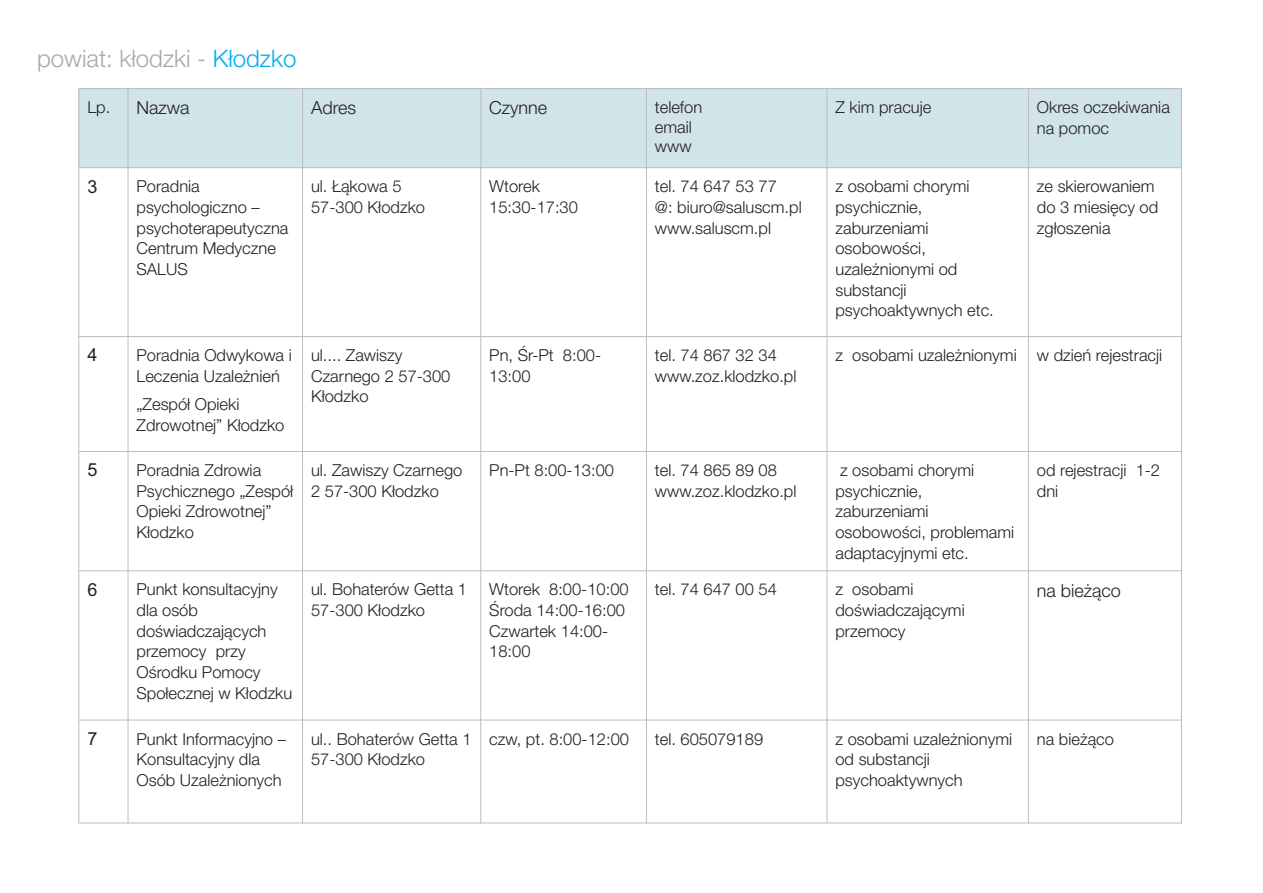
<style>
.page{position:relative;width:1263px;height:893px;background:#fff}
.page>*{position:absolute;margin:0;border:0;box-sizing:border-box;transform-origin:0 0}
.t1{font:300 24px "Helvetica Neue LT Pro";color:#a8a9ad}
.t2{font:300 18px "Helvetica Neue LT Pro";color:#231f20}
.t3{font:18px "Arial";color:#231f20}
.t4{font:300 16.5px/20.7px "Helvetica Neue LT Pro";color:#231f20}
.s1{color:#00aeef}
.s2{font-size:16.5px}
</style>
<div class="page">
<div style="left:79px;top:89px;width:49px;height:79px;background:#d0e4ea"></div>
<div style="left:128px;top:89px;width:175px;height:79px;background:#d0e4ea"></div>
<div style="left:303px;top:89px;width:178px;height:79px;background:#d0e4ea"></div>
<div style="left:481px;top:89px;width:165px;height:79px;background:#d0e4ea"></div>
<div style="left:646px;top:89px;width:181px;height:79px;background:#d0e4ea"></div>
<div style="left:827px;top:89px;width:201px;height:79px;background:#d0e4ea"></div>
<div style="left:1028px;top:89px;width:153px;height:79px;background:#d0e4ea"></div>
<hr style="left:78px;top:88px;width:1px;height:735px;background:#bcbdc0">
<hr style="left:128px;top:88px;width:1px;height:735px;background:#bcbdc0">
<hr style="left:302px;top:88px;width:1px;height:735px;background:#bcbdc0">
<hr style="left:480px;top:88px;width:1px;height:735px;background:#bcbdc0">
<hr style="left:646px;top:88px;width:1px;height:735px;background:#bcbdc0">
<hr style="left:826px;top:88px;width:1px;height:735px;background:#bcbdc0">
<hr style="left:1028px;top:88px;width:1px;height:735px;background:#bcbdc0">
<hr style="left:1181px;top:88px;width:1px;height:735px;background:#bcbdc0">
<hr style="left:78px;top:823px;width:1104px;height:1px;background:#bcbdc0">
<hr style="left:78px;top:720px;width:1104px;height:1px;background:#bcbdc0">
<hr style="left:78px;top:570px;width:1104px;height:1px;background:#bcbdc0">
<hr style="left:78px;top:451px;width:1104px;height:1px;background:#bcbdc0">
<hr style="left:78px;top:336px;width:1104px;height:1px;background:#bcbdc0">
<hr style="left:78px;top:167px;width:1104px;height:1px;background:#bcbdc0">
<hr style="left:78px;top:88px;width:1104px;height:1px;background:#bcbdc0">
<h1 class="t1" style="left:37px;top:50px;width:261px">powiat: k³odzki - <span class="s1">K³odzko</span></h1>
<p class="t2" style="left:87px;top:102px;width:104px"><span class="s2">Lp.</span> Nazwa</p>
<p class="t2" style="left:311px;top:102px;width:47px">Adres</p>
<p class="t2" style="left:489px;top:102px;width:60px">Czynne</p>
<p class="t4" style="left:655px;top:100px;width:49px;line-height:19.5px">telefon email www</p>
<p class="t4" style="left:835px;top:99px;width:97px">Z kim pracuje</p>
<p class="t4" style="left:1037px;top:99px;width:134px">Okres oczekiwania na pomoc</p>
<p class="t3" style="left:87px;top:179px;width:12px">3</p>
<p class="t4" style="left:137px;top:178px;width:153px">Poradnia psychologiczno – psychoterapeutyczna<br>Centrum Medyczne<br>SALUS</p>
<p class="t4" style="left:311px;top:178px;width:116px">ul. £¹kowa 5<br>57-300 K³odzko</p>
<p class="t4" style="left:489px;top:178px;width:90px">Wtorek<br>15:30-17:30</p>
<p class="t4" style="left:655px;top:178px;width:148px">tel. 74 647 53 77<br>@: biuro@saluscm.pl www.saluscm.pl</p>
<p class="t4" style="left:835px;top:178px;width:160px">z osobami chorymi psychicznie, zaburzeniami osobowoœci, uzale¿nionymi od substancji psychoaktywnych etc.</p>
<p class="t4" style="left:1037px;top:178px;width:123px">ze skierowaniem do 3 miesiêcy od zg³oszenia</p>
<p class="t3" style="left:87px;top:348px;width:12px">4</p>
<p class="t4" style="left:137px;top:347px;width:157px">Poradnia Odwykowa i<br>Leczenia Uzale¿nieñ</p>
<p class="t4" style="left:137px;top:396px;width:149px">„Zespó³ Opieki<br>Zdrowotnej” K³odzko</p>
<p class="t4" style="left:311px;top:347px;width:141px">ul.... Zawiszy<br>Czarnego 2 57-300<br>K³odzko</p>
<p class="t4" style="left:489px;top:347px;width:113px">Pn, Œr-Pt 8:00-<br>13:00</p>
<p class="t4" style="left:655px;top:347px;width:143px">tel. 74 867 32 34 www.zoz.klodzko.pl</p>
<p class="t4" style="left:835px;top:347px;width:328px">z osobami uzale¿nionymi w dzieñ rejestracji</p>
<p class="t3" style="left:87px;top:463px;width:12px">5</p>
<p class="t4" style="left:137px;top:462px;width:158px">Poradnia Zdrowia<br>Psychicznego „Zespó³<br>Opieki Zdrowotnej”<br>K³odzko</p>
<p class="t4" style="left:311px;top:462px;width:153px">ul. Zawiszy Czarnego<br>2 57-300 K³odzko</p>
<p class="t4" style="left:489px;top:462px;width:126px">Pn-Pt 8:00-13:00</p>
<p class="t4" style="left:655px;top:462px;width:143px">tel. 74 865 89 08 www.zoz.klodzko.pl</p>
<p class="t4" style="left:835px;top:462px;width:180px">z osobami chorymi psychicznie, zaburzeniami osobowoœci, problemami adaptacyjnymi etc.</p>
<p class="t4" style="left:1037px;top:462px;width:125px">od rejestracji 1-2 dni</p>
<p class="t3" style="left:87px;top:582px;width:12px">6</p>
<p class="t4" style="left:137px;top:581px;width:157px">Punkt konsultacyjny dla osób doœwiadczaj¹cych przemocy przy<br>Oœrodku Pomocy<br>Spo³ecznej w K³odzku</p>
<p class="t4" style="left:311px;top:581px;width:157px">ul. Bohaterów Getta 1<br>57-300 K³odzko</p>
<p class="t4" style="left:489px;top:581px;width:141px">Wtorek 8:00-10:00<br>Œroda 14:00-16:00<br>Czwartek 14:00-<br>18:00</p>
<p class="t4" style="left:655px;top:581px;width:124px">tel. 74 647 00 54</p>
<p class="t4" style="left:835px;top:581px;width:131px">z osobami doœwiadczaj¹cymi przemocy</p>
<p class="t2" style="left:1037px;top:584px;width:86px">na bie¿¹co</p>
<p class="t3" style="left:87px;top:732px;width:12px">7</p>
<p class="t4" style="left:137px;top:731px;width:151px">Punkt Informacyjno –<br>Konsultacyjny dla<br>Osób Uzale¿nionych</p>
<p class="t4" style="left:311px;top:731px;width:162px">ul.. Bohaterów Getta 1<br>57-300 K³odzko</p>
<p class="t4" style="left:489px;top:731px;width:141px">czw, pt. 8:00-12:00</p>
<p class="t4" style="left:655px;top:731px;width:110px">tel. 605079189</p>
<p class="t4" style="left:835px;top:731px;width:178px">z osobami uzale¿nionymi od substancji psychoaktywnych</p>
<p class="t4" style="left:1037px;top:731px;width:79px">na bie¿¹co</p>
</div>
